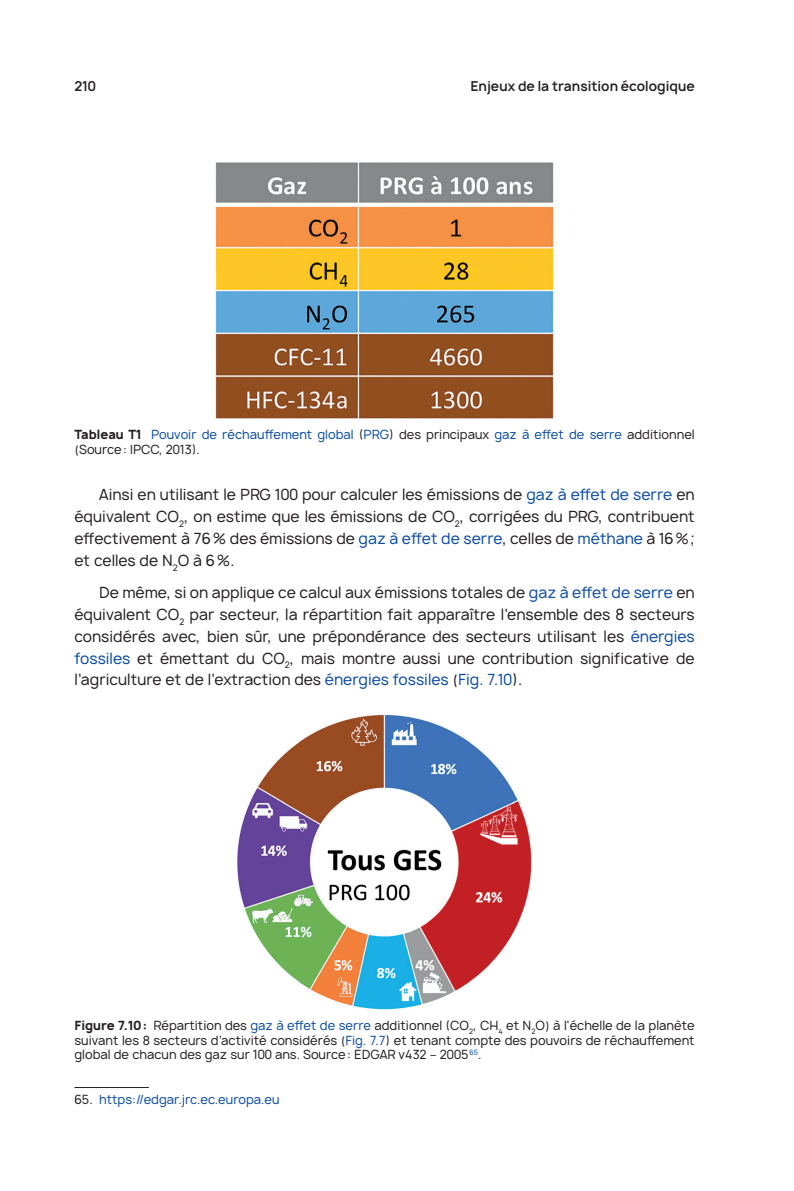
<style>
.page{position:relative;width:794px;height:1191px;background:#fff}
.page>*{position:absolute;margin:0;border:0;box-sizing:border-box;transform-origin:0 0}
.t1{font:14.88px/21.9px "Manrope";color:#231f20;text-align:justify}
.t2{font:600 13.12px "Manrope";color:#231f20}
.t3{font:12.25px/14.7px "Manrope";color:#231f20;text-align:justify}
.t4{font:12.25px/14.7px "Manrope";color:#0d4da1}
.s1{font-weight:700;color:#231f20}
.s2{color:#231f20}
.s3{color:#0d4da1}
.s4{font-weight:700}
</style>
<div class="page">
<img style="left:215px;top:162px;width:339px;height:257px">
<img style="left:237px;top:714px;width:295px;height:296px">
<hr style="left:74px;top:1087px;width:75px;height:1px;background:#231f20">
<p class="t2" style="left:74px;top:77px;width:23px">210</p>
<p class="t2" style="left:470px;top:77px;width:226px">Enjeux de la transition écologique</p>
<p class="t4" style="left:74px;top:427px;width:622px"><span class="s1">Tableau T1</span> Pouvoir de réchauffement global <span class="s2">(</span>PRG<span class="s2">) des principaux</span> gaz à effet de serre <span class="s2">additionnel (Source: IPCC, 2013).</span></p>
<p class="t1" style="left:74px;top:484px;width:622px;text-indent:25px">Ainsi en utilisant le PRG 100 pour calculer les émissions de <span class="s3">gaz à effet de serre</span> en équivalent CO<sub>2</sub>, on estime que les émissions de CO<sub>2</sub>, corrigées du PRG, contribuent effectivement à 76% des émissions de <span class="s3">gaz à effet de serre</span>, celles de <span class="s3">méthane</span> à 16%; et celles de N<sub>2</sub>O à 6%.</p>
<p class="t1" style="left:74px;top:581px;width:622px;text-indent:25px">De même, si on applique ce calcul aux émissions totales de <span class="s3">gaz à effet de serre</span> en équivalent CO<sub>2</sub> par secteur, la répartition fait apparaître l’ensemble des 8 secteurs considérés avec, bien sûr, une prépondérance des secteurs utilisant les <span class="s3">énergies fossiles</span> et émettant du CO<sub>2</sub>, mais montre aussi une contribution significative de l’agriculture et de l’extraction des <span class="s3">énergies fossiles</span> (<span class="s3">Fig. 7.10</span>).</p>
<p class="t3" style="left:74px;top:1018px;width:622px"><span class="s4">Figure 7.10:</span> Répartition des <span class="s3">gaz à effet de serre</span> additionnel (CO<sub>2</sub>, CH<sub>4</sub> et N<sub>2</sub>O) à l'échelle de la planète suivant les 8 secteurs d’activité considérés (<span class="s3">Fig. 7.7</span>) et tenant compte des pouvoirs de réchauffement global de chacun des gaz sur 100 ans. Source: EDGAR v432 – 2005<sup>65</sup>.</p>
<p class="t4" style="left:74px;top:1092px;width:207px"><span class="s2">65.</span> https://edgar.jrc.ec.europa.eu</p>
</div>
